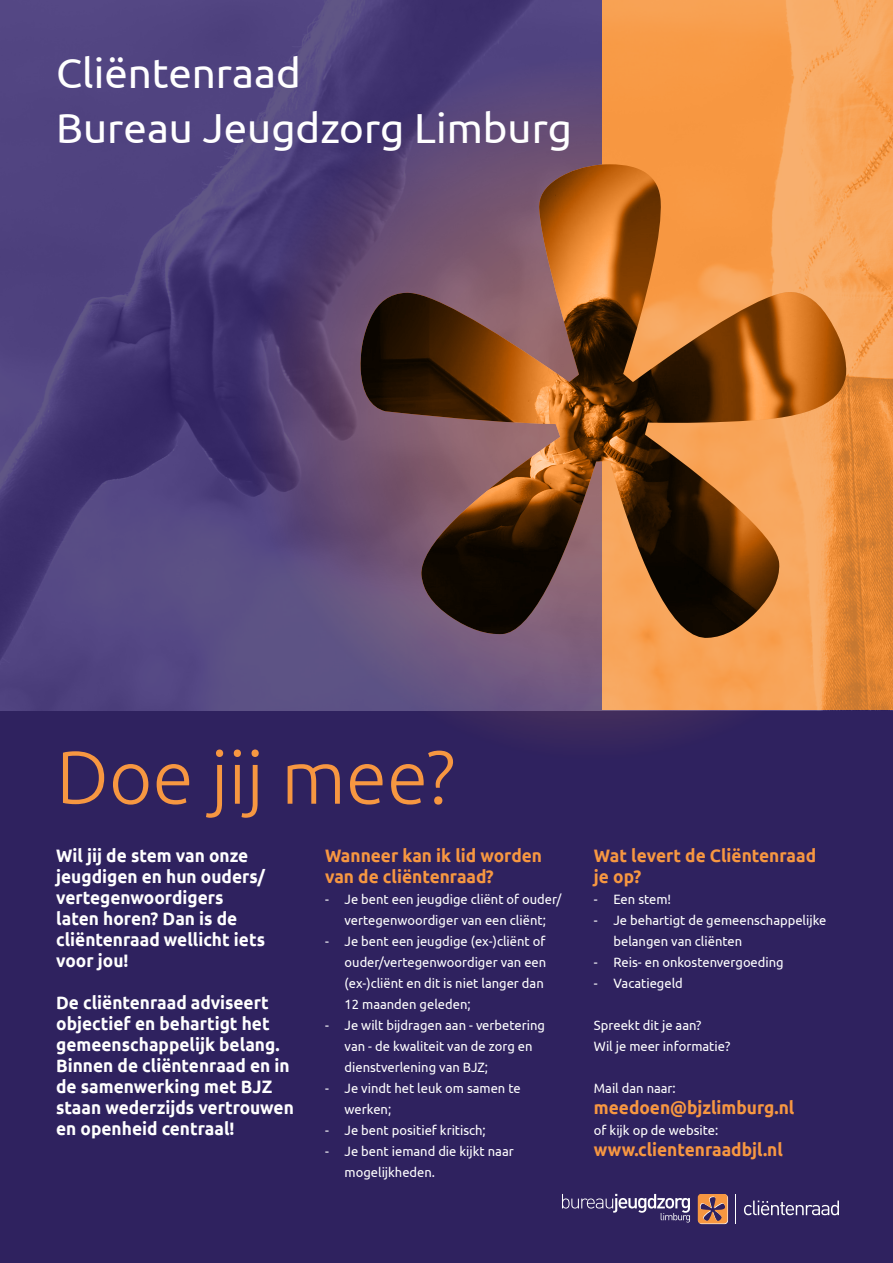
<style>
.page{position:relative;width:893px;height:1263px;background:#fff}
.page>*{position:absolute;margin:0;border:0;box-sizing:border-box;transform-origin:0 0}
.t1{font:300 75px "Ubuntu";color:#f79741}
.t2{font:42px "Ubuntu";color:#fff}
.t3{font:700 18px/21px "Ubuntu";color:#fff;scale:.96 1}
.t4{font:700 18px/21px "Ubuntu";color:#f79741;scale:.96 1}
.t5{font:13.5px/21px "Ubuntu";color:#fff;scale:.96 1}
</style>
<div class="page">
<div style="left:0;top:711px;width:893px;height:552px;background:#2f225f"></div>
<svg style="left:562px;top:1194px;width:128px;height:28px"></svg>
<svg style="left:698px;top:1194px;width:30px;height:30px"></svg>
<svg style="left:744px;top:1200px;width:95px;height:15px"></svg>
<div style="left:478px;top:711px;width:232px;height:22px;background:#3c295d"></div>
<img style="left:0;top:0;width:893px;height:711px">
<img style="left:360px;top:164px;width:488px;height:475px">
<p class="t2" style="left:56px;top:48px;width:246px">Cliëntenraad</p>
<p class="t2" style="left:56px;top:102px;width:517px">Bureau Jeugdzorg Limburg</p>
<p class="t1" style="left:56px;top:732px;width:400px">Doe jij mee?</p>
<p class="t3" style="left:56px;top:845px;width:219px">Wil jij de stem van onze jeugdigen en hun ouders/ vertegenwoordigers laten horen? Dan is de cliëntenraad wellicht iets voor jou!</p>
<p class="t3" style="left:56px;top:992px;width:249px">De cliëntenraad adviseert objectief en behartigt het gemeenschappelijk belang.<br>Binnen de cliëntenraad en in de samenwerking met BJZ staan wederzijds vertrouwen en openheid centraal!</p>
<p class="t4" style="left:325px;top:845px;width:228px">Wanneer kan ik lid worden van de cliëntenraad?</p>
<p class="t5" style="left:325px;top:888px;width:248px;text-align:center">- Je bent een jeugdige cliënt of ouder/ vertegenwoordiger van een cliënt;</p>
<p class="t5" style="left:345px;top:930px;width:212px;text-indent:-20px">- Je bent een jeugdige (ex-)cliënt of ouder/vertegenwoordiger van een (ex-)cliënt en dit is niet langer dan<br>12 maanden geleden;</p>
<p class="t5" style="left:345px;top:1014px;width:210px;text-indent:-20px">- Je wilt bijdragen aan - verbetering van - de kwaliteit van de zorg en dienstverlening van BJZ;</p>
<p class="t5" style="left:345px;top:1077px;width:185px;text-indent:-20px">- Je vindt het leuk om samen te werken;</p>
<p class="t5" style="left:325px;top:1119px;width:169px">- Je bent positief kritisch;</p>
<p class="t5" style="left:345px;top:1140px;width:178px;text-indent:-20px">- Je bent iemand die kijkt naar mogelijkheden.</p>
<p class="t4" style="left:594px;top:845px;width:233px">Wat levert de Cliëntenraad je op?</p>
<p class="t5" style="left:594px;top:888px;width:82px">- Een stem!</p>
<p class="t5" style="left:613px;top:909px;width:223px;text-indent:-20px">- Je behartigt de gemeenschappelijke belangen van cliënten</p>
<p class="t5" style="left:594px;top:951px;width:199px">- Reis- en onkostenvergoeding</p>
<p class="t5" style="left:594px;top:972px;width:94px">- Vacatiegeld</p>
<p class="t5" style="left:594px;top:1014px;width:143px">Spreekt dit je aan?<br>Wil je meer informatie?</p>
<p class="t5" style="left:594px;top:1077px;width:87px">Mail dan naar:</p>
<p class="t4" style="left:594px;top:1097px;width:210px">meedoen@bjzlimburg.nl</p>
<p class="t5" style="left:594px;top:1119px;width:131px">of kijk op de website:</p>
<p class="t4" style="left:594px;top:1139px;width:198px">www.clientenraadbjl.nl</p>
</div>
